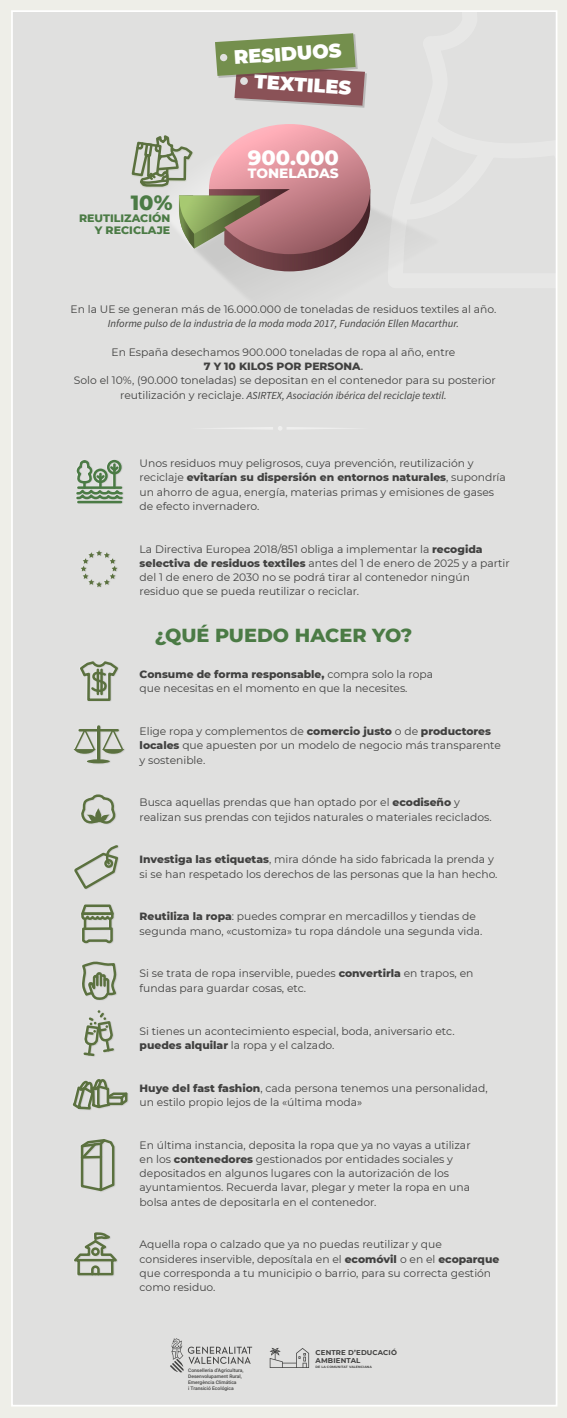
<style>
.page{position:relative;width:567px;height:1418px;background:#fff}
.page>*{position:absolute;margin:0;border:0;box-sizing:border-box;transform-origin:0 0}
.t1{font:800 21px "Montserrat";color:#fff}
.t2{font:800 21px "Montserrat";color:#4b7b45}
.t3{font:900 19.43px "Montserrat";color:#fff}
.t4{font:800 19.25px "Montserrat";color:#4b7b45}
.t5{font:800 13.75px "Montserrat";color:#fff}
.t6{font:800 11px/12px "Montserrat";color:#4b7b45;text-align:right}
.t7{font:10.75px/14.2px "Montserrat";color:#414140}
.t8{font:italic 10.75px "Source Sans Pro";color:#414140}
.t9{font:700 6.97px/7.5px "Montserrat";letter-spacing:.025em;color:#414140}
.t10{font:500 4.83px/5.8px "Roboto";color:#414140}
.t11{font:700 3.2px "Montserrat";letter-spacing:.025em;color:#414140}
.s1{font-weight:800}
.s2{font-weight:500}
.s3{font-family:"Montserrat";font-style:normal}
</style>
<div class="page">
<div style="left:0;top:0;width:567px;height:1417px;background:#eeeee8"></div>
<div style="left:11px;top:10px;width:546px;height:1396px;background:#e0e0df;border:2px solid #fff"></div>
<svg style="left:388px;top:11px;width:169px;height:277px"></svg>
<svg style="left:388px;top:108px;width:169px;height:119px"></svg>
<svg style="left:215px;top:33px;width:152px;height:75px"></svg>
<img style="left:218px;top:170px;width:231px;height:130px">
<hr style="left:78px;top:501px;width:43px;height:2px;background:#4b7b45">
<svg style="left:76px;top:459px;width:48px;height:41px"></svg>
<svg style="left:81px;top:550px;width:36px;height:37px"></svg>
<svg style="left:81px;top:661px;width:38px;height:40px"></svg>
<hr style="left:97px;top:669px;width:2px;height:25px;background:#5b713f">
<hr style="left:100px;top:669px;width:3px;height:25px;background:#5b713f">
<hr style="left:97px;top:727px;width:3px;height:33px;background:#5b713f">
<svg style="left:87px;top:759px;width:23px;height:4px"></svg>
<svg style="left:73px;top:728px;width:52px;height:25px"></svg>
<svg style="left:81px;top:794px;width:35px;height:30px"></svg>
<svg style="left:74px;top:845px;width:45px;height:45px"></svg>
<svg style="left:74px;top:1232px;width:44px;height:44px"></svg>
<svg style="left:72px;top:904px;width:56px;height:288px"></svg>
<svg style="left:270px;top:1348px;width:39px;height:19px"></svg>
<svg style="left:170px;top:1338px;width:82px;height:34px"></svg>
<svg style="left:213px;top:426px;width:134px;height:4px"></svg>
<svg style="left:131px;top:124px;width:240px;height:147px"></svg>
<h2 class="t3" style="left:233px;top:43px;width:109px;rotate:-4deg">RESIDUOS</h2>
<h2 class="t3" style="left:255px;top:67px;width:99px;rotate:4deg">TEXTILES</h2>
<h1 class="t2" style="left:131px;top:187px;width:43px">10%</h1>
<p class="t6" style="left:79px;top:212px;width:93px">REUTILIZACIÓN<br>Y RECICLAJE</p>
<h1 class="t1" style="left:248px;top:142px;width:92px">900.000</h1>
<p class="t5" style="left:248px;top:163px;width:92px">TONELADAS</p>
<p class="t7" style="left:71px;top:302px;width:427px">En la UE se generan más de 16.000.000 de toneladas de residuos textiles al año.</p>
<p class="t8" style="left:108px;top:317px;width:353px">Informe pulso de la industria de la moda moda 2017, Fundación Ellen Macarthur.</p>
<p class="t7" style="left:74px;top:344px;width:424px;text-align:center">En España desechamos 900.000 toneladas de ropa al año, entre<br><span class="s1">7 Y 10 KILOS POR PERSONA</span><span class="s2">.<br></span>Solo el 10%, (90.000 toneladas) se depositan en el contenedor para su posterior</p>
<p class="t8" style="left:120px;top:388px;width:328px"><span class="s3">reutilización y reciclaje.</span> ASIRTEX, Asociación ibérica del reciclaje textil.</p>
<p class="t7" style="left:140px;top:455px;width:368px">Unos residuos muy peligrosos, cuya prevención, reutilización y reciclaje <span class="s1">evitarían su dispersión en entornos naturales</span>, supondría un ahorro de agua, energía, materias primas y emisiones de gases de efecto invernadero.</p>
<p class="t7" style="left:140px;top:541px;width:372px">La Directiva Europea 2018/851 obliga a implementar la <span class="s1">recogida selectiva de residuos textiles</span> antes del 1 de enero de 2025 y a partir del 1 de enero de 2030 no se podrá tirar al contenedor ningún residuo que se pueda reutilizar o reciclar.</p>
<h3 class="t4" style="left:155px;top:621px;width:259px">¿QUÉ PUEDO HACER YO?</h3>
<p class="t7" style="left:140px;top:666px;width:295px"><span class="s1">Consume de forma responsable,</span> compra solo la ropa que necesitas en el momento en que la necesites.</p>
<p class="t7" style="left:140px;top:723px;width:363px">Elige ropa y complementos de <span class="s1">comercio justo</span> o de <span class="s1">productores locales</span> que apuesten por un modelo de negocio más transparente y sostenible.</p>
<p class="t7" style="left:140px;top:795px;width:353px">Busca aquellas prendas que han optado por el <span class="s1">ecodiseño</span> y realizan sus prendas con tejidos naturales o materiales reciclados.</p>
<p class="t7" style="left:140px;top:852px;width:359px"><span class="s1">Investiga las etiquetas</span>, mira dónde ha sido fabricada la prenda y si se han respetado los derechos de las personas que la han hecho.</p>
<p class="t7" style="left:140px;top:909px;width:344px"><span class="s1">Reutiliza la ropa</span>: puedes comprar en mercadillos y tiendas de segunda mano, «customiza» tu ropa dándole una segunda vida.</p>
<p class="t7" style="left:140px;top:966px;width:335px">Si se trata de ropa inservible, puedes <span class="s1">convertirla</span> en trapos, en fundas para guardar cosas, etc.</p>
<p class="t7" style="left:140px;top:1023px;width:316px">Si tienes un acontecimiento especial, boda, aniversario etc. <span class="s1">puedes alquilar</span> la ropa y el calzado.</p>
<p class="t7" style="left:140px;top:1080px;width:350px"><span class="s1">Huye del fast fashion</span>, cada persona tenemos una personalidad, un estilo propio lejos de la «última moda»</p>
<p class="t7" style="left:140px;top:1137px;width:332px">En última instancia, deposita la ropa que ya no vayas a utilizar en los <span class="s1">contenedores</span> gestionados por entidades sociales y depositados en algunos lugares con la autorización de los ayuntamientos. Recuerda lavar, plegar y meter la ropa en una bolsa antes de depositarla en el contenedor.</p>
<p class="t7" style="left:140px;top:1236px;width:361px">Aquella ropa o calzado que ya no puedas reutilizar y que consideres inservible, deposítala en el <span class="s1">ecomóvil</span> o en el <span class="s1">ecoparque </span>que corresponda a tu municipio o barrio, para su correcta gestión como residuo.</p>
<p class="t10" style="left:188px;top:1367px;width:57px">Conselleria d’Agricultura,<br>Desenvolupament Rural,<br>Emergència Climática<br>i Transició Ecológica</p>
<p class="t9" style="left:315px;top:1348px;width:83px">CENTRE D’EDUCACIÓ<br>AMBIENTAL</p>
<p class="t11" style="left:315px;top:1364px;width:58px">DE LA COMUNITAT VALENCIANA</p>
</div>
